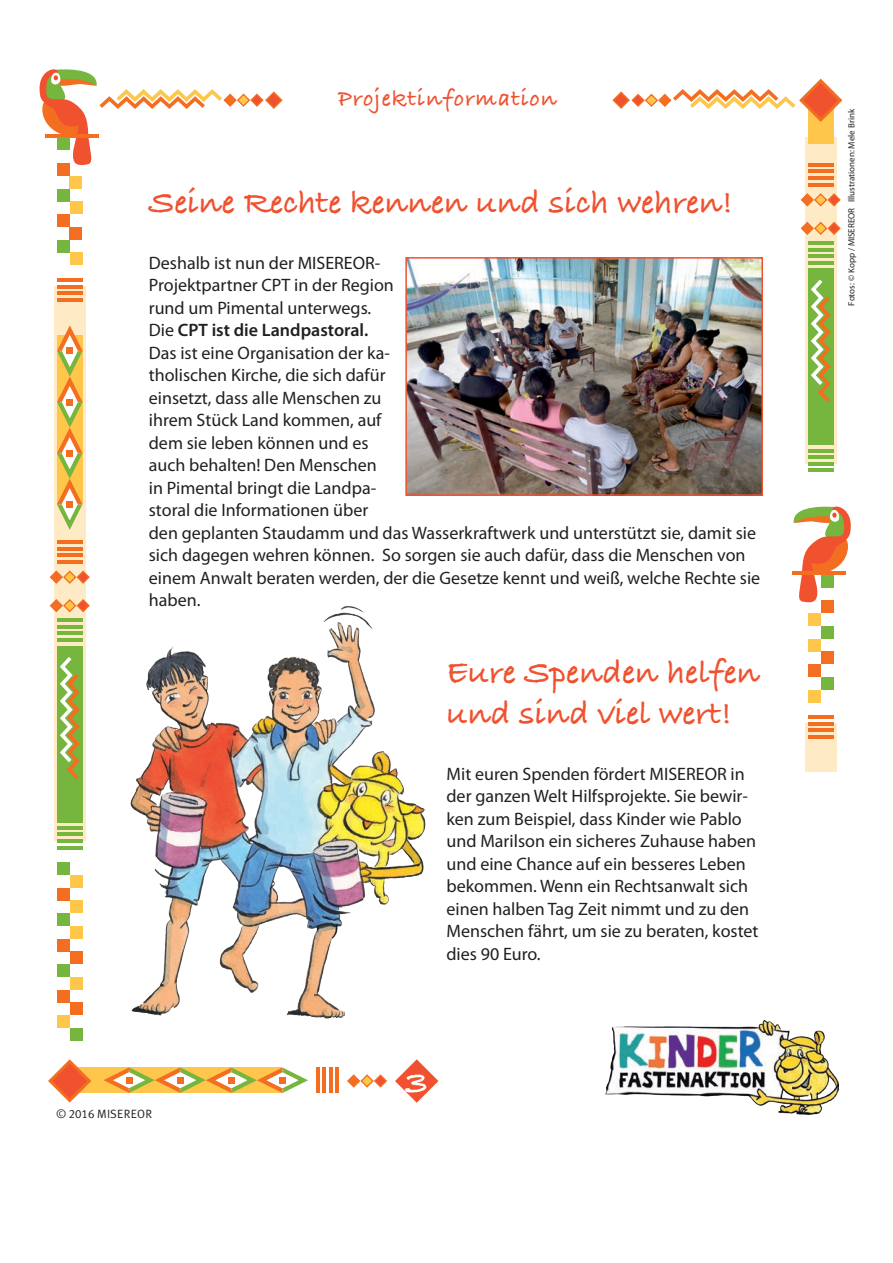
<style>
.page{position:relative;width:893px;height:1263px;background:#fff}
.page>*{position:absolute;margin:0;border:0;box-sizing:border-box;transform-origin:0 0}
.t1{font:38.25px "Bradley Hand ITCTT Bold";color:#fff}
.t2{font:34.5px/41.4px "Bradley Hand ITCTT Bold";color:#f0512f}
.t3{font:24px "Bradley Hand ITCTT Bold";letter-spacing:.04em;color:#f0512f}
.t4{font:18px/22.5px "Myriad Pro";color:#231f20}
.t5{font:12px "Meta Plus Normal";letter-spacing:.015em;color:#231f20}
.t6{font:9px "Myriad Pro";color:#231f20}
.s1{font-weight:600}
.s2{font-family:"Meta Plus Normal Caps"}
</style>
<div class="page">
<div style="left:54px;top:286px;width:31px;height:555px;background:#feebc6"></div>
<div style="left:57px;top:646px;width:25px;height:176px;background:#76b53e"></div>
<svg style="left:60px;top:657px;width:20px;height:123px"></svg>
<hr style="left:57px;top:540px;width:25px;height:4px;background:#f36e21">
<hr style="left:57px;top:547px;width:25px;height:3px;background:#f36e21">
<hr style="left:57px;top:553px;width:25px;height:4px;background:#f36e21">
<hr style="left:57px;top:560px;width:25px;height:4px;background:#f36e21">
<hr style="left:57px;top:618px;width:25px;height:4px;background:#76b53e">
<hr style="left:57px;top:625px;width:25px;height:4px;background:#76b53e">
<hr style="left:57px;top:632px;width:25px;height:3px;background:#76b53e">
<hr style="left:57px;top:638px;width:25px;height:4px;background:#76b53e">
<hr style="left:57px;top:826px;width:25px;height:4px;background:#76b53e">
<hr style="left:57px;top:832px;width:25px;height:4px;background:#76b53e">
<hr style="left:57px;top:839px;width:25px;height:4px;background:#76b53e">
<hr style="left:57px;top:846px;width:25px;height:3px;background:#76b53e">
<svg style="left:49px;top:569px;width:41px;height:16px"></svg>
<svg style="left:49px;top:598px;width:41px;height:15px"></svg>
<svg style="left:347px;top:1074px;width:40px;height:14px"></svg>
<div style="left:57px;top:163px;width:13px;height:13px;background:#f36e21"></div>
<div style="left:57px;top:189px;width:13px;height:12px;background:#76b53e"></div>
<div style="left:57px;top:214px;width:13px;height:13px;background:#f36e21"></div>
<div style="left:57px;top:240px;width:13px;height:12px;background:#76b53e"></div>
<div style="left:70px;top:176px;width:12px;height:13px;background:#fec64a"></div>
<div style="left:70px;top:201px;width:12px;height:13px;background:#fec64a"></div>
<div style="left:70px;top:227px;width:12px;height:13px;background:#f36e21"></div>
<div style="left:70px;top:252px;width:12px;height:13px;background:#fec64a"></div>
<hr style="left:57px;top:278px;width:25px;height:4px;background:#f36e21">
<hr style="left:57px;top:285px;width:25px;height:3px;background:#f36e21">
<hr style="left:57px;top:291px;width:25px;height:4px;background:#f36e21">
<hr style="left:57px;top:298px;width:25px;height:3px;background:#f36e21">
<div style="left:805px;top:138px;width:31px;height:326px;background:#feebc6"></div>
<div style="left:808px;top:91px;width:25px;height:53px;background:#fec64a"></div>
<div style="left:808px;top:269px;width:25px;height:176px;background:#76b53e"></div>
<svg style="left:811px;top:279px;width:20px;height:123px"></svg>
<hr style="left:808px;top:163px;width:25px;height:4px;background:#f36e21">
<hr style="left:808px;top:170px;width:25px;height:3px;background:#f36e21">
<hr style="left:808px;top:176px;width:25px;height:4px;background:#f36e21">
<hr style="left:808px;top:183px;width:25px;height:3px;background:#f36e21">
<hr style="left:808px;top:241px;width:25px;height:4px;background:#76b53e">
<hr style="left:808px;top:248px;width:25px;height:3px;background:#76b53e">
<hr style="left:808px;top:254px;width:25px;height:4px;background:#76b53e">
<hr style="left:808px;top:261px;width:25px;height:3px;background:#76b53e">
<hr style="left:808px;top:449px;width:25px;height:3px;background:#76b53e">
<hr style="left:808px;top:455px;width:25px;height:4px;background:#76b53e">
<hr style="left:808px;top:462px;width:25px;height:3px;background:#76b53e">
<hr style="left:808px;top:468px;width:25px;height:4px;background:#76b53e">
<svg style="left:800px;top:192px;width:41px;height:15px"></svg>
<svg style="left:800px;top:221px;width:41px;height:15px"></svg>
<svg style="left:39px;top:69px;width:244px;height:96px"></svg>
<div style="left:69px;top:1067px;width:213px;height:26px;background:#fec64a"></div>
<svg style="left:793px;top:506px;width:58px;height:97px"></svg>
<hr style="left:792px;top:571px;width:53px;height:4px;background:#f36e21">
<div style="left:821px;top:575px;width:12px;height:13px;background:#76b53e"></div>
<div style="left:821px;top:600px;width:12px;height:13px;background:#f36e21"></div>
<div style="left:821px;top:626px;width:12px;height:13px;background:#76b53e"></div>
<div style="left:821px;top:651px;width:12px;height:13px;background:#f36e21"></div>
<div style="left:821px;top:677px;width:12px;height:13px;background:#76b53e"></div>
<div style="left:808px;top:613px;width:13px;height:13px;background:#fec64a"></div>
<div style="left:808px;top:639px;width:13px;height:12px;background:#fec64a"></div>
<div style="left:808px;top:664px;width:13px;height:13px;background:#f36e21"></div>
<div style="left:808px;top:690px;width:13px;height:12px;background:#fec64a"></div>
<div style="left:805px;top:724px;width:31px;height:48px;background:#feebc6"></div>
<hr style="left:808px;top:715px;width:25px;height:4px;background:#f36e21">
<hr style="left:808px;top:722px;width:25px;height:4px;background:#f36e21">
<hr style="left:808px;top:728px;width:25px;height:4px;background:#f36e21">
<hr style="left:808px;top:735px;width:25px;height:4px;background:#f36e21">
<hr style="left:316px;top:1067px;width:3px;height:26px;background:#f36e21">
<hr style="left:322px;top:1067px;width:4px;height:26px;background:#f36e21">
<hr style="left:329px;top:1067px;width:4px;height:26px;background:#f36e21">
<hr style="left:336px;top:1067px;width:3px;height:26px;background:#f36e21">
<div style="left:57px;top:862px;width:13px;height:13px;background:#76b53e"></div>
<div style="left:57px;top:888px;width:13px;height:12px;background:#f36e21"></div>
<div style="left:57px;top:913px;width:13px;height:13px;background:#76b53e"></div>
<div style="left:57px;top:939px;width:13px;height:12px;background:#f36e21"></div>
<div style="left:57px;top:964px;width:13px;height:13px;background:#76b53e"></div>
<div style="left:70px;top:875px;width:12px;height:13px;background:#fec64a"></div>
<div style="left:70px;top:900px;width:12px;height:13px;background:#fec64a"></div>
<div style="left:70px;top:926px;width:12px;height:13px;background:#fec64a"></div>
<div style="left:70px;top:951px;width:12px;height:13px;background:#f36e21"></div>
<div style="left:70px;top:977px;width:12px;height:13px;background:#fec64a"></div>
<div style="left:70px;top:1002px;width:12px;height:13px;background:#f36e21"></div>
<div style="left:70px;top:1028px;width:12px;height:13px;background:#76b53e"></div>
<div style="left:57px;top:990px;width:13px;height:12px;background:#f36e21"></div>
<div style="left:57px;top:1015px;width:13px;height:13px;background:#fec64a"></div>
<svg style="left:57px;top:325px;width:26px;height:205px;background:#e8c06a"></svg>
<svg style="left:104px;top:1067px;width:204px;height:26px"></svg>
<svg style="left:395px;top:1059px;width:43px;height:44px"></svg>
<svg style="left:612px;top:78px;width:231px;height:46px"></svg>
<svg style="left:48px;top:1059px;width:43px;height:44px"></svg>
<img style="left:605px;top:1021px;width:234px;height:94px">
<img style="left:130px;top:606px;width:296px;height:413px">
<img style="left:408px;top:260px;width:352px;height:233px">
<div style="left:405px;top:257px;width:358px;height:239px;border:2px solid #f0512f"></div>
<h3 class="t3" style="left:338px;top:80px;width:220px">Projektinformation</h3>
<h2 class="t2" style="left:149px;top:180px;width:586px">Seine Rechte kennen und sich wehren!</h2>
<p class="t4" style="left:149px;top:252px;width:613px">Deshalb ist nun der MISEREOR-<br>Projektpartner CPT in der Region<br>rund um Pimental unterwegs.<br>Die <span class="s1">CPT ist die Landpastoral.<br></span>Das ist eine Organisation der ka-<br>tholischen Kirche, die sich dafür<br>einsetzt, dass alle Menschen zu<br>ihrem Stück Land kommen, auf<br>dem sie leben können und es<br>auch behalten! Den Menschen<br>in Pimental bringt die Landpa-<br>storal die Informationen über<br>den geplanten Staudamm und das Wasserkraftwerk und unterstützt sie, damit sie sich dagegen wehren können. So sorgen sie auch dafür, dass die Menschen von einem Anwalt beraten werden, der die Gesetze kennt und weiß, welche Rechte sie haben.</p>
<h2 class="t2" style="left:446px;top:650px;width:315px">Eure Spenden helfen und sind viel wert!</h2>
<p class="t5" style="left:56px;top:1107px;width:97px">© <span class="s2">2016</span> MISEREOR</p>
<p class="t4" style="left:446px;top:763px;width:314px">Mit euren Spenden fördert MISEREOR in der ganzen Welt Hilfsprojekte. Sie bewir&shy;ken zum Beispiel, dass Kinder wie Pablo und Marilson ein sicheres Zuhause haben und eine Chance auf ein besseres Leben bekommen. Wenn ein Rechtsanwalt sich einen halben Tag Zeit nimmt und zu den Menschen fährt, um sie zu beraten, kostet dies 90 Euro.</p>
<h1 class="t1" style="left:405px;top:1052px;width:25px">3</h1>
<p class="t6" style="left:846px;top:306px;width:198px;rotate:-90deg">Fotos: © Kopp / MISEREOR Illustrationen: Mele Brink</p>
</div>
